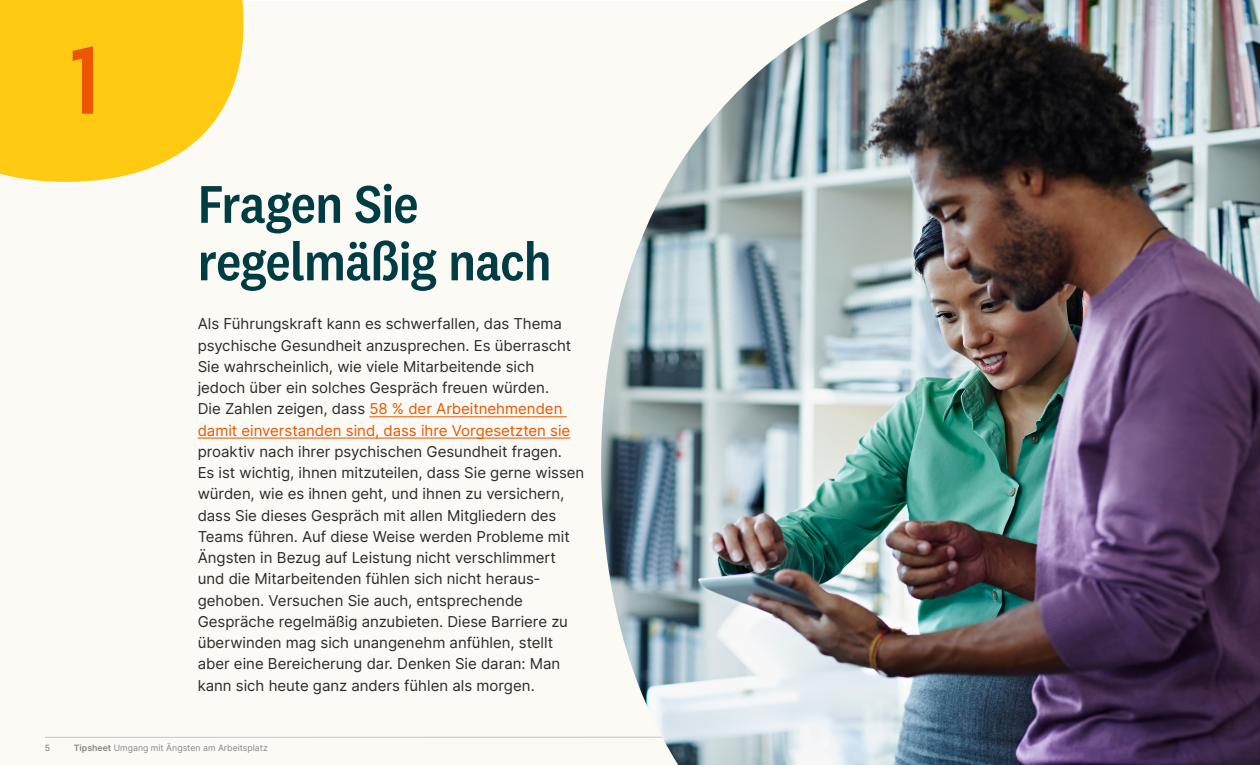
<style>
.page{position:relative;width:1260px;height:765px;background:#fff}
.page>*{position:absolute;margin:0;border:0;box-sizing:border-box;transform-origin:0 0}
.t1{font:500 100px "National 2 Condensed";color:#ed5500}
.t2{font:500 55px/57.5px "National 2 Narrow";letter-spacing:-.015em;color:#003c44}
.t3{font:15px/21.2px "Inter";color:#2a2a2a}
.t4{font:8.75px "Inter";color:#878787}
.t5{font:500 8.75px "Inter";color:#878787}
.s1{color:#ed5500}
.s2{font-weight:600}
</style>
<div class="page">
<div style="left:1px;top:1px;width:1258px;height:763px;background:#fcfaf4"></div>
<hr style="left:45px;top:737px;width:1170px;height:1px;background:#c6c6c6">
<svg style="left:0;top:0;width:244px;height:183px;background:#fed02e"></svg>
<img style="left:601px;top:0;width:659px;height:765px">
<hr style="left:369px;top:416px;width:198px;height:1px;background:#ed5500">
<hr style="left:198px;top:438px;width:372px;height:1px;background:#ed5500">
<h1 class="t1" style="left:72px;top:26px;width:29px">1</h1>
<h2 class="t2" style="left:198px;top:175px;width:355px">Fragen Sie regelmäßig nach</h2>
<p class="t3" style="left:198px;top:313px;width:375px">Als Führungskraft kann es schwerfallen, das Thema psychische Gesundheit anzusprechen. Es überrascht Sie wahrscheinlich, wie viele Mitarbeitende sich jedoch über ein solches Gespräch freuen würden.<br>Die Zahlen zeigen, dass <span class="s1">58 % der Arbeitnehmenden damit einverstanden sind, dass ihre Vorgesetzten sie</span></p>
<p class="t3" style="left:198px;top:440px;width:388px">proaktiv nach ihrer psychischen Gesundheit fragen.<br>Es ist wichtig, ihnen mitzuteilen, dass Sie gerne wissen würden, wie es ihnen geht, und ihnen zu versichern, dass Sie dieses Gespräch mit allen Mitgliedern des Teams führen. Auf diese Weise werden Probleme mit Ängsten in Bezug auf Leistung nicht verschlimmert und die Mitarbeitenden fühlen sich nicht heraus&shy;gehoben. Versuchen Sie auch, entsprechende Gespräche regelmäßig anzubieten. Diese Barriere zu überwinden mag sich unangenehm anfühlen, stellt aber eine Bereicherung dar. Denken Sie daran: Man kann sich heute ganz anders fühlen als morgen.</p>
<p class="t5" style="left:45px;top:741px;width:7px">5</p>
<p class="t4" style="left:74px;top:741px;width:195px"><span class="s2">Tipsheet</span> Umgang mit Ängsten am Arbeitsplatz</p>
</div>
